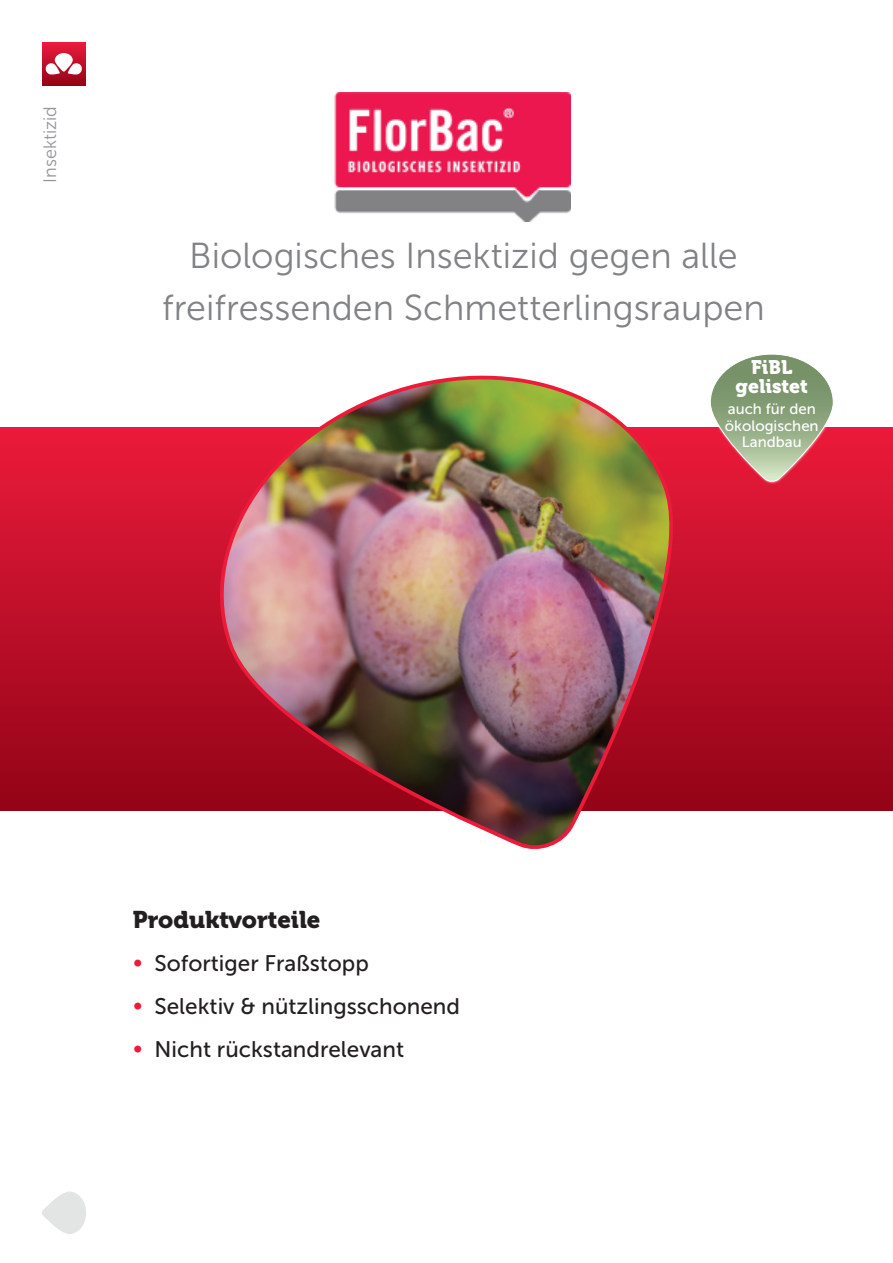
<style>
.page{position:relative;width:893px;height:1263px;background:#fff}
.page>*{position:absolute;margin:0;border:0;box-sizing:border-box;transform-origin:0 0}
.Slogan{font:36px "Museo Sans 300";color:#808285}
.Produktvorteile{font:24px "Museo 900";color:#231f20}
.Produktvorteile_teks{font:22.5px "Museo Sans 500";color:#231f20}
.t1{font:19.5px "Museo 900";color:#fff}
.t2{font:18px "Museo Sans 300";color:#939598}
.t3{font:15px "Museo Sans 500";color:#fff}
.s1{color:#ed1a3a}
</style>
<div class="page">
<svg style="left:42px;top:1191px;width:44px;height:43px"></svg>
<div style="left:0;top:427px;width:893px;height:383px;background:linear-gradient(to bottom,#eb1b3b,#930417)"></div>
<img style="left:196px;top:375px;width:504px;height:474px">
<div style="left:43px;top:43px;width:42px;height:42px;background:linear-gradient(to bottom,#ea1b3b,#98081c)"></div>
<svg style="left:46px;top:53px;width:36px;height:22px"></svg>
<img style="left:334px;top:92px;width:236px;height:129px">
<div style="left:708px;top:352px;width:128px;height:132px;background:#fff;opacity:.75"></div>
<svg style="left:710px;top:354px;width:124px;height:128px;background:#ac917d"></svg>
<p class="t2" style="left:40px;top:183px;width:78px;rotate:-90deg">Insektizid</p>
<p class="Slogan" style="left:189px;top:237px;width:550px">Biologisches Insektizid gegen alle</p>
<p class="Slogan" style="left:162px;top:288px;width:604px">freifressenden Schmetterlingsraupen</p>
<p class="t1" style="left:751px;top:356px;width:43px">FiBL</p>
<p class="t1" style="left:736px;top:375px;width:74px">gelistet</p>
<p class="t3" style="left:728px;top:401px;width:89px">auch für den</p>
<p class="t3" style="left:725px;top:417px;width:95px">ökologischen</p>
<p class="t3" style="left:742px;top:434px;width:61px">Landbau</p>
<p class="Produktvorteile" style="left:133px;top:906px;width:189px">Produktvorteile</p>
<p class="Produktvorteile_teks" style="left:133px;top:951px;width:237px"><span class="s1">•</span> Sofortiger Fraßstopp</p>
<p class="Produktvorteile_teks" style="left:133px;top:994px;width:329px"><span class="s1">•</span> Selektiv &amp; nützlingsschonend</p>
<p class="Produktvorteile_teks" style="left:133px;top:1037px;width:273px"><span class="s1">•</span> Nicht rückstandrelevant</p>
</div>
